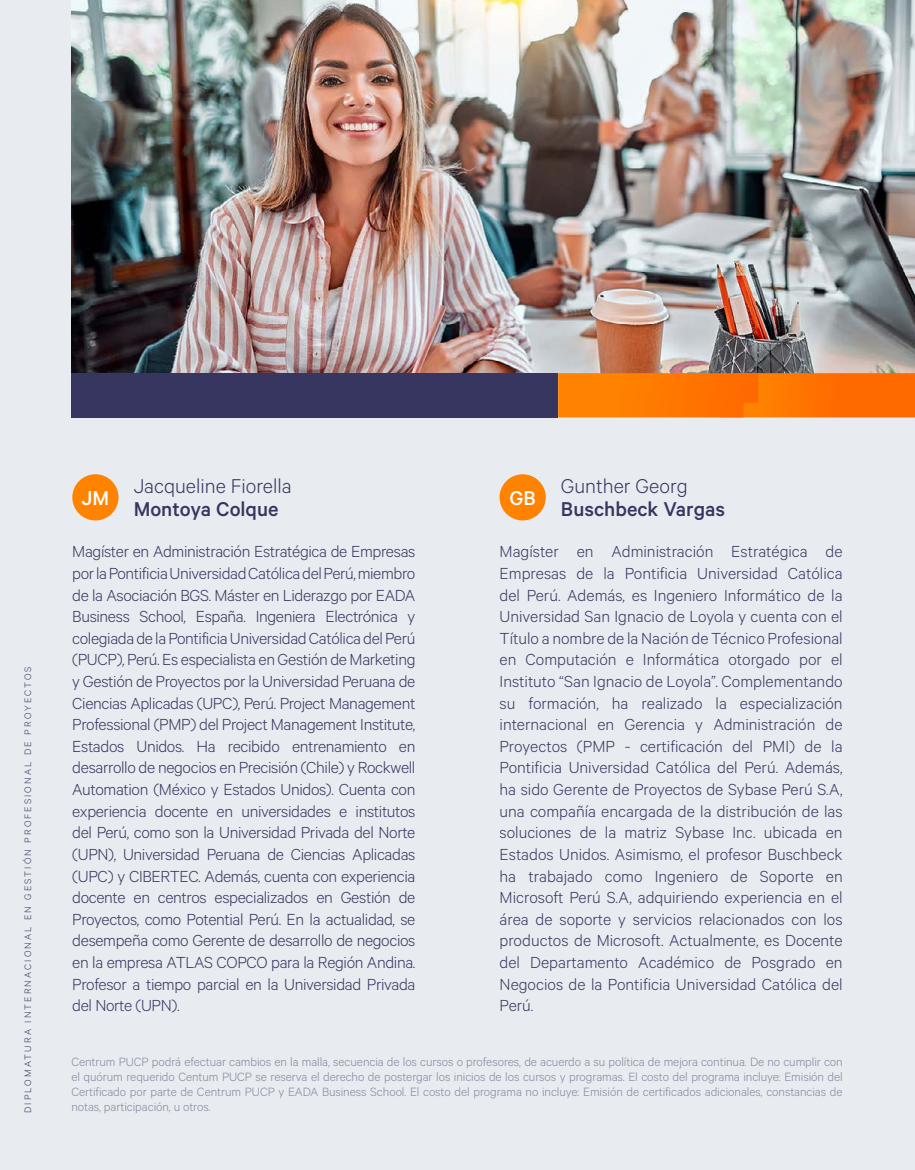
<style>
.page{position:relative;width:915px;height:1170px;background:#fff}
.page>*{position:absolute;margin:0;border:0;box-sizing:border-box;transform-origin:0 0}
.t1{font:300 22.5px "Calibre";color:#363660}
.t2{font:500 22.5px "Calibre";color:#363660}
.t3{font:500 22.5px "Calibre";color:#fff}
.t4{font:300 18px/21.6px "Calibre";letter-spacing:-.02em;color:#363660;text-align:justify}
.t5{font:300 13.5px/15px "Calibre";letter-spacing:-.005em;color:#8686a0;text-align:justify}
.t6{font:300 10.5px "Calibre";letter-spacing:.2em;color:#363660}
</style>
<div class="page">
<div style="left:0;top:0;width:914px;height:1169px;background:#e8ebef"></div>
<img style="left:71px;top:0;width:843px;height:373px">
<svg style="left:558px;top:373px;width:356px;height:44px;background:#fe7500"></svg>
<div style="left:71px;top:373px;width:487px;height:44px;background:#363660"></div>
<div style="left:72px;top:474px;width:46px;height:46px;background:#ff8200;border-radius:50%"></div>
<div style="left:499px;top:474px;width:46px;height:46px;background:#ff8200;border-radius:50%"></div>
<p class="t6" style="left:22px;top:1113px;width:448px;rotate:-90deg">DIPLOMATURA INTERNACIONAL EN GESTIÓN PROFESIONAL DE PROYECTOS</p>
<p class="t1" style="left:134px;top:473px;width:159px">Jacqueline Fiorella</p>
<p class="t2" style="left:134px;top:495px;width:146px">Montoya Colque</p>
<p class="t3" style="left:82px;top:484px;width:29px">JM</p>
<p class="t3" style="left:509px;top:484px;width:28px">GB</p>
<p class="t1" style="left:560px;top:473px;width:128px">Gunther Georg</p>
<p class="t2" style="left:560px;top:495px;width:166px">Buschbeck Vargas</p>
<p class="t4" style="left:72px;top:540px;width:344px">Magíster en Administración Estratégica de Empresas por la Pontificia Universidad Católica del Perú, miembro de la Asociación BGS. Máster en Liderazgo por EADA Business School, España. Ingeniera Electrónica y colegiada de la Pontificia Universidad Católica del Perú (PUCP), Perú. Es especialista en Gestión de Marketing y Gestión de Proyectos por la Universidad Peruana de Ciencias Aplicadas (UPC), Perú. Project Management Professional (PMP) del Project Management Institute, Estados Unidos. Ha recibido entrenamiento en desarrollo de negocios en Precisión (Chile) y Rockwell Automation (México y Estados Unidos). Cuenta con experiencia docente en universidades e institutos del Perú, como son la Universidad Privada del Norte (UPN), Universidad Peruana de Ciencias Aplicadas (UPC) y CIBERTEC. Además, cuenta con experiencia docente en centros especializados en Gestión de Proyectos, como Potential Perú. En la actualidad, se desempeña como Gerente de desarrollo de negocios en la empresa ATLAS COPCO para la Región Andina.<br>Profesor a tiempo parcial en la Universidad Privada del Norte (UPN).</p>
<p class="t4" style="left:499px;top:540px;width:344px">Magíster en Administración Estratégica de Empresas de la Pontificia Universidad Católica del Perú. Además, es Ingeniero Informático de la Universidad San Ignacio de Loyola y cuenta con el Título a nombre de la Nación de Técnico Profesional en Computación e Informática otorgado por el Instituto “San Ignacio de Loyola”. Complementando su formación, ha realizado la especialización internacional en Gerencia y Administración de Proyectos (PMP - certificación del PMI) de la Pontificia Universidad Católica del Perú. Además, ha sido Gerente de Proyectos de Sybase Perú S.A, una compañía encargada de la distribución de las soluciones de la matriz Sybase Inc. ubicada en Estados Unidos. Asimismo, el profesor Buschbeck ha trabajado como Ingeniero de Soporte en Microsoft Perú S.A, adquiriendo experiencia en el área de soporte y servicios relacionados con los productos de Microsoft. Actualmente, es Docente del Departamento Académico de Posgrado en Negocios de la Pontificia Universidad Católica del Perú.</p>
<p class="t5" style="left:71px;top:1053px;width:772px">Centrum PUCP podrá efectuar cambios en la malla, secuencia de los cursos o profesores, de acuerdo a su política de mejora continua. De no cumplir con el quórum requerido Centum PUCP se reserva el derecho de postergar los inicios de los cursos y programas. El costo del programa incluye: Emisión del Certificado por parte de Centrum PUCP y EADA Business School. El costo del programa no incluye: Emisión de certificados adicionales, constancias de notas, participación, u otros.</p>
</div>
